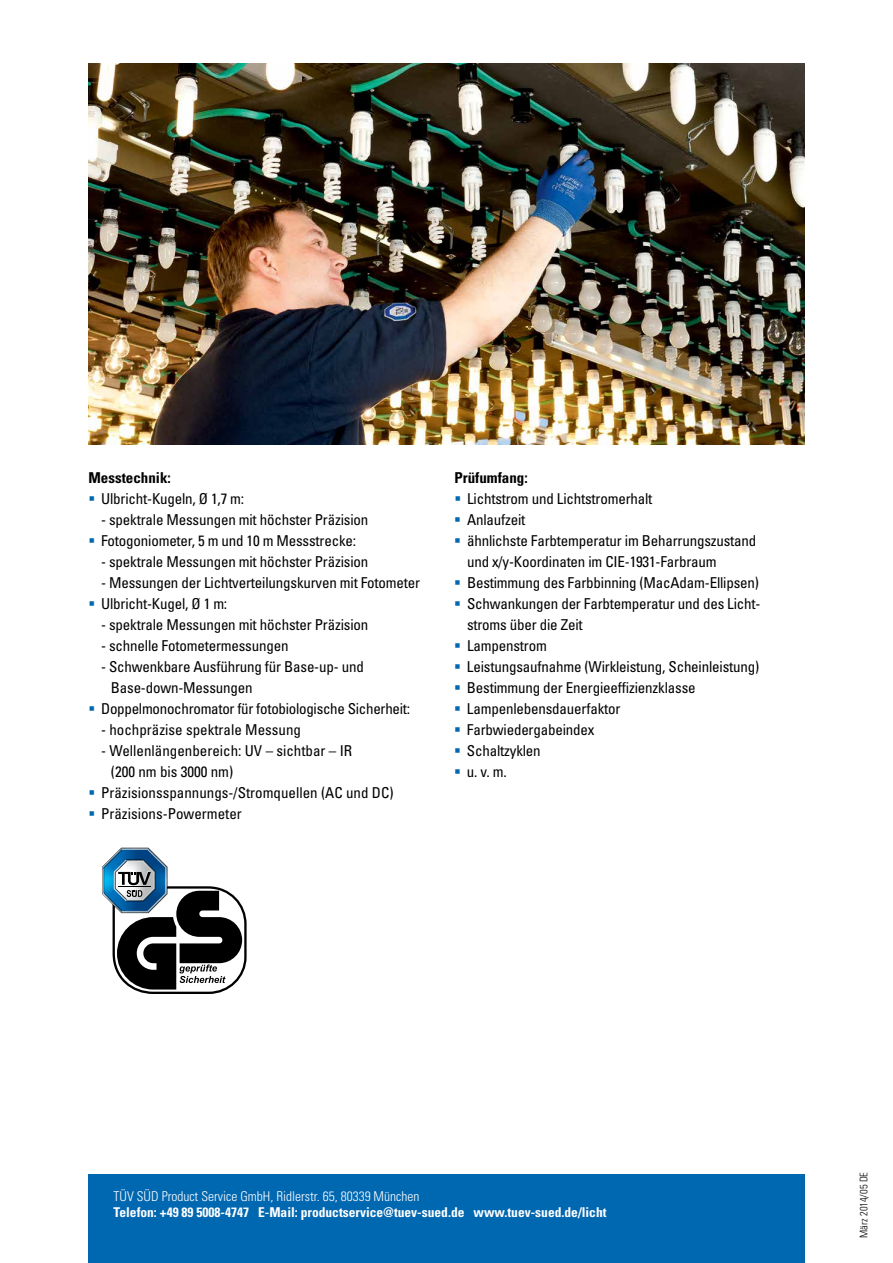
<style>
.page{position:relative;width:893px;height:1263px;background:#fff}
.page>*{position:absolute;margin:0;border:0;box-sizing:border-box;transform-origin:0 0}
.t1{font:condensed 15px/21px "Univers";letter-spacing:-.01em;color:#000}
.t2{font:700 condensed 15px "Univers";color:#000}
.t3{font:700 condensed 13.5px "Univers";color:#fff}
.t4{font:300 condensed 13.5px "Univers";color:#fff}
.t5{font:300 condensed 10.5px "Univers";color:#000}
</style>
<div class="page">
<div style="left:88px;top:1174px;width:717px;height:89px;background:#0067b1"></div>
<svg style="left:102px;top:848px;width:145px;height:146px"></svg>
<img style="left:88px;top:63px;width:717px;height:381px">
<p class="t2" style="left:88px;top:469px;width:84px">Messtechnik:</p>
<p class="t1" style="left:101px;top:488px;width:145px">Ulbricht-Kugeln, Ø 1,7 m:</p>
<p class="t1" style="left:101px;top:509px;width:269px">- spektrale Messungen mit höchster Präzision<br>Fotogoniometer, 5 m und 10 m Messstrecke:</p>
<p class="t1" style="left:101px;top:551px;width:269px">- spektrale Messungen mit höchster Präzision</p>
<p class="t1" style="left:101px;top:572px;width:321px">- Messungen der Lichtverteilungskurven mit Fotometer<br>Ulbricht-Kugel, Ø 1 m:</p>
<p class="t1" style="left:101px;top:614px;width:269px">- spektrale Messungen mit höchster Präzision</p>
<p class="t1" style="left:101px;top:635px;width:189px">- schnelle Fotometermessungen</p>
<p class="t1" style="left:101px;top:656px;width:264px">- Schwenkbare Ausführung für Base-up- und</p>
<p class="t1" style="left:111px;top:677px;width:143px">Base-down-Messungen</p>
<p class="t1" style="left:101px;top:698px;width:310px">Doppelmonochromator für fotobiologische Sicherheit:</p>
<p class="t1" style="left:101px;top:719px;width:201px">- hochpräzise spektrale Messung</p>
<p class="t1" style="left:101px;top:740px;width:253px">- Wellenlängenbereich: UV – sichtbar – IR</p>
<p class="t1" style="left:111px;top:761px;width:124px">(200 nm bis 3000 nm)</p>
<p class="t1" style="left:101px;top:782px;width:294px">Präzisionsspannungs-/Stromquellen (AC und DC)</p>
<p class="t1" style="left:101px;top:803px;width:142px">Präzisions-Powermeter</p>
<p class="t2" style="left:454px;top:469px;width:75px">Prüfumfang:</p>
<p class="t1" style="left:467px;top:488px;width:295px">Lichtstrom und Lichtstromerhalt<br>Anlaufzeit<br>ähnlichste Farbtemperatur im Beharrungszustand und x/y-Koordinaten im CIE-1931-Farbraum<br>Bestimmung des Farbbinning (MacAdam-Ellipsen)<br>Schwankungen der Farbtemperatur und des Licht&shy;stroms über die Zeit<br>Lampenstrom<br>Leistungsaufnahme (Wirkleistung, Scheinleistung)<br>Bestimmung der Energieeffizienzklasse<br>Lampenlebensdauerfaktor<br>Farbwiedergabeindex<br>Schaltzyklen<br>u. v. m.</p>
<p class="t4" style="left:114px;top:1188px;width:307px">TÜV SÜD Product Service GmbH, Ridlerstr. 65, 80339 München</p>
<p class="t3" style="left:114px;top:1204px;width:494px">Telefon: +49 89 5008-4747 E-Mail: productservice@tuev-sued.de www.tuev-sued.de/licht</p>
<p class="t5" style="left:858px;top:1238px;width:67px;rotate:-90deg">März 2014/05 DE</p>
</div>
